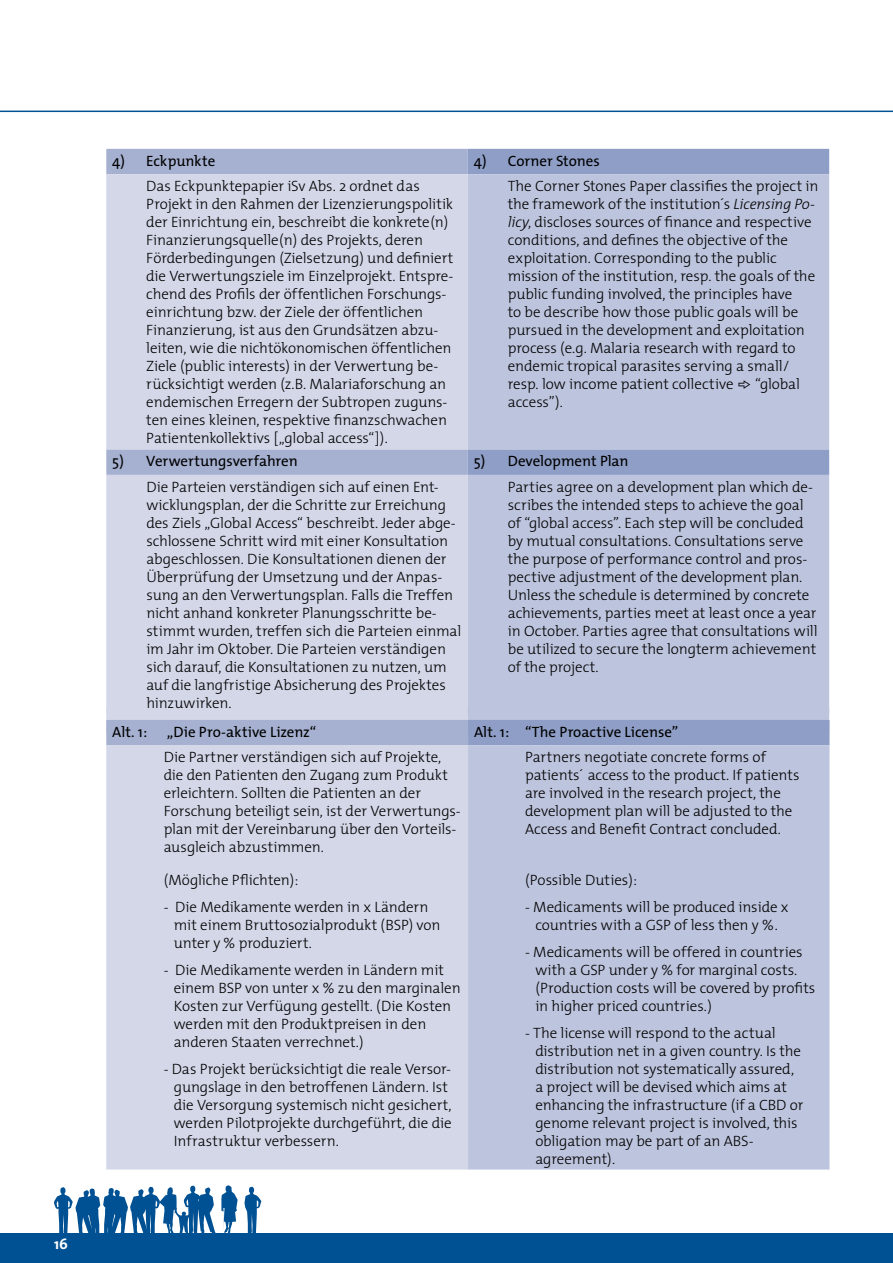
<style>
.page{position:relative;width:893px;height:1263px;background:#fff}
.page>*{position:absolute;margin:0;border:0;box-sizing:border-box;transform-origin:0 0}
.t1{font:300 15px/18px "The Mix";letter-spacing:-.005em;color:#000}
.t2{font:15px "The Mix";letter-spacing:-.005em;color:#000}
.t3{font:700 15px "The Mix";color:#fff}
.s1{font-style:italic}
.s2{font-family:"Zeal";font-weight:400}
</style>
<div class="page">
<div style="left:0;top:1234px;width:893px;height:29px;background:#005193"></div>
<hr style="left:0;top:111px;width:893px;height:1px;background:#005193">
<svg style="left:244px;top:1187px;width:17px;height:47px"></svg>
<svg style="left:54px;top:1185px;width:184px;height:49px"></svg>
<div style="left:106px;top:149px;width:362px;height:25px;background:#a6b1d1"></div>
<div style="left:468px;top:149px;width:361px;height:25px;background:#8e9ec6"></div>
<div style="left:106px;top:174px;width:362px;height:534px;background:#d3d7e8"></div>
<div style="left:468px;top:174px;width:361px;height:534px;background:#bdc4dd"></div>
<svg style="left:106px;top:708px;width:723px;height:37px;background:#a8b3d2"></svg>
<div style="left:106px;top:745px;width:362px;height:424px;background:#d3d7e8"></div>
<div style="left:468px;top:745px;width:361px;height:424px;background:#bdc4dd"></div>
<p class="t3" style="left:54px;top:1232px;width:15px">16</p>
<p class="t2" style="left:112px;top:148px;width:104px">4) Eckpunkte</p>
<p class="t2" style="left:474px;top:148px;width:128px">4) Corner Stones</p>
<p class="t1" style="left:146px;top:177px;width:309px">Das Eckpunktepapier iSv Abs. 2 ordnet das Projekt in den Rahmen der Lizenzierungspolitik der Einrichtung ein, beschreibt die konkrete(n)<br>Finanzierungsquelle(n) des Projekts, deren Förderbedingungen (Zielsetzung) und definiert die Verwertungsziele im Einzelprojekt. Entspre&shy;chend des Profils der öffentlichen Forschungs&shy;einrichtung bzw. der Ziele der öffentlichen Finanzierung, ist aus den Grundsätzen abzu&shy;leiten, wie die nichtökonomischen öffentlichen Ziele (public interests) in der Verwertung be&shy;rücksichtigt werden (z.B. Malariaforschung an endemischen Erregern der Subtropen zuguns&shy;ten eines kleinen, respektive finanzschwachen Patientenkollektivs [„global access“]).</p>
<p class="t1" style="left:508px;top:177px;width:312px">The Corner Stones Paper classifies the project in the framework of the institution´s <span class="s1">Licensing Po&shy;licy</span>, discloses sources of finance and respective conditions, and defines the objective of the exploitation. Corresponding to the public mission of the institution, resp. the goals of the public funding involved, the principles have<br>to be describe how those public goals will be pursued in the development and exploitation process (e.g. Malaria research with regard to endemic tropical parasites serving a small/ resp. low income patient collective <span class="s2">c</span> “global access”).</p>
<p class="t2" style="left:112px;top:449px;width:187px">5) Verwertungsverfahren</p>
<p class="t2" style="left:474px;top:449px;width:156px">5) Development Plan</p>
<p class="t1" style="left:146px;top:477px;width:316px">Die Parteien verständigen sich auf einen Ent&shy;wicklungsplan, der die Schritte zur Erreichung des Ziels „Global Access“ beschreibt. Jeder abge&shy;schlossene Schritt wird mit einer Konsultation abgeschlossen. Die Konsultationen dienen der Überprüfung der Umsetzung und der Anpas&shy;sung an den Verwertungsplan. Falls die Treffen nicht anhand konkreter Planungsschritte be&shy;stimmt wurden, treffen sich die Parteien einmal im Jahr im Oktober. Die Parteien verständigen sich darauf, die Konsultationen zu nutzen, um auf die langfristige Absicherung des Projektes hinzuwirken.</p>
<p class="t1" style="left:508px;top:477px;width:311px">Parties agree on a development plan which de&shy;scribes the intended steps to achieve the goal of “global access”. Each step will be concluded by mutual consultations. Consultations serve the purpose of performance control and pros&shy;pective adjustment of the development plan.<br>Unless the schedule is determined by concrete achievements, parties meet at least once a year in October. Parties agree that consultations will be utilized to secure the longterm achievement of the project.</p>
<p class="t2" style="left:112px;top:719px;width:37px">Alt. 1:</p>
<p class="t2" style="left:167px;top:719px;width:151px">„Die Pro-aktive Lizenz“</p>
<p class="t2" style="left:474px;top:719px;width:206px">Alt. 1: “The Proactive License”</p>
<p class="t1" style="left:164px;top:748px;width:299px">Die Partner verständigen sich auf Projekte, die den Patienten den Zugang zum Produkt erleichtern. Sollten die Patienten an der Forschung beteiligt sein, ist der Verwertungs&shy;plan mit der Vereinbarung über den Vorteils&shy;ausgleich abzustimmen.</p>
<p class="t1" style="left:525px;top:748px;width:276px">Partners negotiate concrete forms of patients´ access to the product. If patients are involved in the research project, the development plan will be adjusted to the Access and Benefit Contract concluded.</p>
<p class="t1" style="left:164px;top:870px;width:136px">(Mögliche Pflichten):</p>
<p class="t1" style="left:174px;top:897px;width:268px;text-indent:-10px">- Die Medikamente werden in x Ländern mit einem Bruttosozialprodukt (BSP) von unter y % produziert.</p>
<p class="t1" style="left:174px;top:960px;width:288px;text-indent:-10px">- Die Medikamente werden in Ländern mit einem BSP von unter x % zu den marginalen Kosten zur Verfügung gestellt. (Die Kosten werden mit den Produktpreisen in den anderen Staaten verrechnet.)</p>
<p class="t1" style="left:174px;top:1059px;width:279px;text-indent:-10px">- Das Projekt berücksichtigt die reale Versor&shy;gungslage in den betroffenen Ländern. Ist die Versorgung systemisch nicht gesichert, werden Pilotprojekte durchgeführt, die die Infrastruktur verbessern.</p>
<p class="t1" style="left:525px;top:870px;width:113px">(Possible Duties):</p>
<p class="t1" style="left:525px;top:897px;width:265px;text-align:center">- Medicaments will be produced inside x countries with a GSP of less then y %.</p>
<p class="t1" style="left:535px;top:942px;width:282px;text-indent:-10px">- Medicaments will be offered in countries with a GSP under y % for marginal costs. (Production costs will be covered by profits in higher priced countries.)</p>
<p class="t1" style="left:535px;top:1023px;width:270px;text-indent:-10px">- The license will respond to the actual distribution net in a given country. Is the distribution not systematically assured, a project will be devised which aims at enhancing the infrastructure (if a CBD or genome relevant project is involved, this obligation may be part of an ABS&shy;agreement).</p>
</div>
